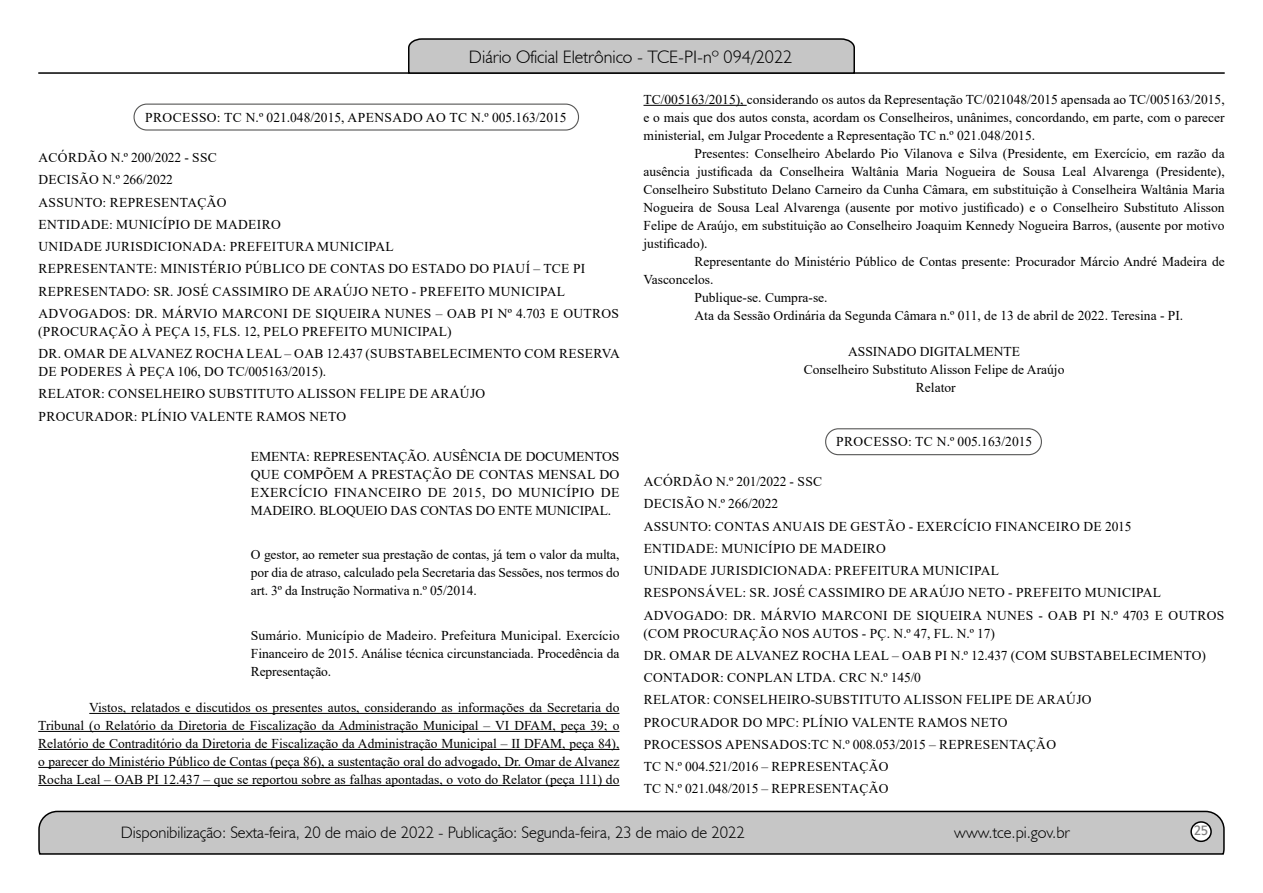
<style>
.page{position:relative;width:1263px;height:893px;background:#fff}
.page>*{position:absolute;margin:0;border:0;box-sizing:border-box;transform-origin:0 0}
.t1{font:300 18px "Humanist 521 BT";color:#000}
.t2{font:300 16.5px "Humanist 521 BT";color:#000}
.t3{font:15px "Estrangelo Edessa";color:#808080}
.t4{font:13.5px/22.2px "Times New Roman";letter-spacing:.025em;color:#000;text-align:justify}
.t5{font:13.5px/18px "Times New Roman";color:#000;text-align:center}
</style>
<div class="page">
<svg style="left:38px;top:810px;width:1187px;height:45px;background:#b9b9b9"></svg>
<div style="left:1191px;top:822px;width:20px;height:19px;background:#fff;border-radius:50%"></div>
<div style="left:1190px;top:821px;width:22px;height:21px;border:2px solid #000;border-radius:50%"></div>
<hr style="left:38px;top:72px;width:1187px;height:2px;background:#000">
<svg style="left:407px;top:38px;width:449px;height:36px;background:#b4b4b4"></svg>
<hr style="left:89px;top:713px;width:530px;height:1px;background:#000">
<hr style="left:38px;top:731px;width:581px;height:1px;background:#000">
<hr style="left:38px;top:749px;width:581px;height:1px;background:#000">
<hr style="left:38px;top:767px;width:581px;height:1px;background:#000">
<hr style="left:38px;top:785px;width:581px;height:1px;background:#000">
<hr style="left:643px;top:105px;width:104px;height:1px;background:#000">
<div style="left:825px;top:428px;width:217px;height:27px;border:1px solid #575756;border-radius:13px"></div>
<div style="left:133px;top:104px;width:446px;height:27px;border:1px solid #575756;border-radius:13px"></div>
<h1 class="t1" style="left:469px;top:46px;width:325px">Diário Oficial Eletrônico - TCE-PI-nº 094/2022</h1>
<p class="t4" style="left:145px;top:106px;width:423px">PROCESSO: TC N.º 021.048/2015, APENSADO AO TC N.º 005.163/2015</p>
<p class="t4" style="left:38px;top:146px;width:582px;text-align:left">ACÓRDÃO N.º 200/2022 - SSC<br>DECISÃO N.º 266/2022<br>ASSUNTO: REPRESENTAÇÃO<br>ENTIDADE: MUNICÍPIO DE MADEIRO<br>UNIDADE JURISDICIONADA: PREFEITURA MUNICIPAL<br>REPRESENTANTE: MINISTÉRIO PÚBLICO DE CONTAS DO ESTADO DO PIAUÍ – TCE PI REPRESENTADO: SR. JOSÉ CASSIMIRO DE ARAÚJO NETO - PREFEITO MUNICIPAL ADVOGADOS: DR. MÁRVIO MARCONI DE SIQUEIRA NUNES – OAB PI Nº 4.703 E OUTROS</p>
<p class="t4" style="left:38px;top:320px;width:583px">(PROCURAÇÃO À PEÇA 15, FLS. 12, PELO PREFEITO MUNICIPAL)<br>DR. OMAR DE ALVANEZ ROCHA LEAL – OAB 12.437 (SUBSTABELECIMENTO COM RESERVA</p>
<p class="t4" style="left:38px;top:360px;width:448px;text-align:left">DE PODERES À PEÇA 106, DO TC/005163/2015).<br>RELATOR: CONSELHEIRO SUBSTITUTO ALISSON FELIPE DE ARAÚJO<br>PROCURADOR: PLÍNIO VALENTE RAMOS NETO</p>
<p class="t4" style="left:251px;top:447px;width:370px;line-height:18px">EMENTA: REPRESENTAÇÃO. AUSÊNCIA DE DOCUMENTOS QUE COMPÕEM A PRESTAÇÃO DE CONTAS MENSAL DO EXERCÍCIO FINANCEIRO DE 2015, DO MUNICÍPIO DE MADEIRO. BLOQUEIO DAS CONTAS DO ENTE MUNICIPAL.</p>
<p class="t4" style="left:251px;top:545px;width:370px;line-height:18px">O gestor, ao remeter sua prestação de contas, já tem o valor da multa, por dia de atraso, calculado pela Secretaria das Sessões, nos termos do art. 3º da Instrução Normativa n.º 05/2014.</p>
<p class="t4" style="left:251px;top:626px;width:370px;line-height:18px">Sumário. Município de Madeiro. Prefeitura Municipal. Exercício Financeiro de 2015. Análise técnica circunstanciada. Procedência da Representação.</p>
<p class="t4" style="left:38px;top:698px;width:583px;line-height:18px;text-indent:51px">Vistos, relatados e discutidos os presentes autos, considerando as informações da Secretaria do Tribunal (o Relatório da Diretoria de Fiscalização da Administração Municipal – VI DFAM, peça 39; o Relatório de Contraditório da Diretoria de Fiscalização da Administração Municipal – II DFAM, peça 84), o parecer do Ministério Público de Contas (peça 86), a sustentação oral do advogado, Dr. Omar de Alvanez Rocha Leal – OAB PI 12.437 – que se reportou sobre as falhas apontadas, o voto do Relator (peça 111) do</p>
<p class="t4" style="left:643px;top:90px;width:583px;line-height:18px">TC/005163/2015), considerando os autos da Representação TC/021048/2015 apensada ao TC/005163/2015, e o mais que dos autos consta, acordam os Conselheiros, unânimes, concordando, em parte, com o parecer ministerial, em Julgar Procedente a Representação TC n.º 021.048/2015.</p>
<p class="t4" style="left:643px;top:144px;width:583px;line-height:18px;text-indent:51px">Presentes: Conselheiro Abelardo Pio Vilanova e Silva (Presidente, em Exercício, em razão da ausência justificada da Conselheira Waltânia Maria Nogueira de Sousa Leal Alvarenga (Presidente), Conselheiro Substituto Delano Carneiro da Cunha Câmara, em substituição à Conselheira Waltânia Maria Nogueira de Sousa Leal Alvarenga (ausente por motivo justificado) e o Conselheiro Substituto Alisson Felipe de Araújo, em substituição ao Conselheiro Joaquim Kennedy Nogueira Barros, (ausente por motivo justificado).</p>
<p class="t5" style="left:694px;top:252px;width:532px">Representante do Ministério Público de Contas presente: Procurador Márcio André Madeira de</p>
<p class="t5" style="left:643px;top:270px;width:72px">Vasconcelos.</p>
<p class="t5" style="left:694px;top:288px;width:135px">Publique-se. Cumpra-se.</p>
<p class="t5" style="left:694px;top:306px;width:490px">Ata da Sessão Ordinária da Segunda Câmara n.º 011, de 13 de abril de 2022. Teresina - PI.</p>
<p class="t5" style="left:804px;top:342px;width:262px">ASSINADO DIGITALMENTE<br>Conselheiro Substituto Alisson Felipe de Araújo<br>Relator</p>
<p class="t4" style="left:836px;top:430px;width:198px">PROCESSO: TC N.º 005.163/2015</p>
<p class="t4" style="left:644px;top:470px;width:582px;text-align:left">ACÓRDÃO N.º 201/2022 - SSC<br>DECISÃO N.º 266/2022<br>ASSUNTO: CONTAS ANUAIS DE GESTÃO - EXERCÍCIO FINANCEIRO DE 2015<br>ENTIDADE: MUNICÍPIO DE MADEIRO<br>UNIDADE JURISDICIONADA: PREFEITURA MUNICIPAL<br>RESPONSÁVEL: SR. JOSÉ CASSIMIRO DE ARAÚJO NETO - PREFEITO MUNICIPAL ADVOGADO: DR. MÁRVIO MARCONI DE SIQUEIRA NUNES - OAB PI N.º 4703 E OUTROS</p>
<p class="t4" style="left:643px;top:621px;width:564px;text-align:left">(COM PROCURAÇÃO NOS AUTOS - PÇ. N.º 47, FL. N.º 17)<br>DR. OMAR DE ALVANEZ ROCHA LEAL – OAB PI N.º 12.437 (COM SUBSTABELECIMENTO)<br>CONTADOR: CONPLAN LTDA. CRC N.º 145/0<br>RELATOR: CONSELHEIRO-SUBSTITUTO ALISSON FELIPE DE ARAÚJO<br>PROCURADOR DO MPC: PLÍNIO VALENTE RAMOS NETO<br>PROCESSOS APENSADOS:TC N.º 008.053/2015 – REPRESENTAÇÃO<br>TC N.º 004.521/2016 – REPRESENTAÇÃO<br>TC N.º 021.048/2015 – REPRESENTAÇÃO</p>
<p class="t2" style="left:121px;top:822px;width:626px">Disponibilização: Sexta-feira, 20 de maio de 2022 - Publicação: Segunda-feira, 23 de maio de 2022</p>
<p class="t2" style="left:954px;top:822px;width:117px">www.tce.pi.gov.br</p>
<p class="t3" style="left:1194px;top:823px;width:16px">25</p>
</div>
